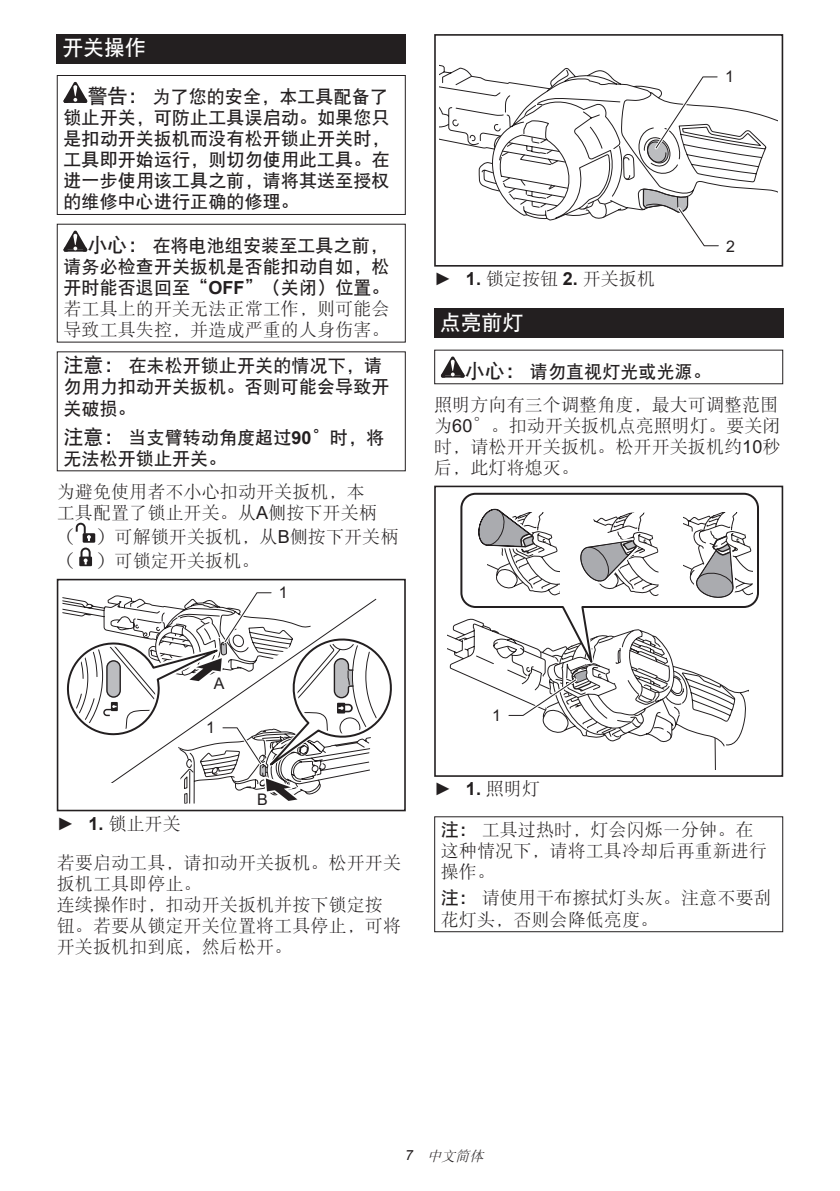
<style>
.page{position:relative;width:840px;height:1191px;background:#fff}
.page>*{position:absolute;margin:0;border:0;box-sizing:border-box;transform-origin:0 0}
.t1{font:21px "DFP Hei W7 GB EUC H";letter-spacing:-.01em;color:#fff}
.t2{font:18px/21px "DFP Song W3 GB EUC H";letter-spacing:.005em;color:#231f20}
.t3{font:18px/21px "DFP Hei W7 GB EUC H";letter-spacing:.005em;color:#231f20;text-align:justify}
.t4{font:16px "Arial";color:#231f20}
.t5{font:italic 14px "DFP Song W3 GB EUC H";color:#231f20}
.s1{font-size:20px}
.s2{font-family:"Arial";font-weight:700}
.s3{font-family:"Arial"}
.s4{font-family:"DFP Hei W7 GB EUC H"}
</style>
<div class="page">
<div style="left:57px;top:34px;width:348px;height:29px;background:#231f20"></div>
<svg style="left:63px;top:82px;width:24px;height:21px"></svg>
<div style="left:57px;top:75px;width:348px;height:140px;border:1px solid #231f20"></div>
<svg style="left:63px;top:231px;width:24px;height:21px"></svg>
<div style="left:83px;top:533px;width:12px;height:10px;background:#231f20"></div>
<svg style="left:76px;top:523px;width:15px;height:18px"></svg>
<svg style="left:79px;top:556px;width:13px;height:10px"></svg>
<svg style="left:80px;top:547px;width:11px;height:17px"></svg>
<div style="left:57px;top:579px;width:348px;height:232px;border:2px solid #231f20"></div>
<svg style="left:62px;top:592px;width:330px;height:212px"></svg>
<svg style="left:439px;top:64px;width:338px;height:157px"></svg>
<svg style="left:455px;top:70px;width:311px;height:149px"></svg>
<div style="left:434px;top:34px;width:348px;height:233px;border:2px solid #231f20"></div>
<svg style="left:644px;top:74px;width:75px;height:92px"></svg>
<svg style="left:642px;top:188px;width:79px;height:59px"></svg>
<div style="left:434px;top:309px;width:348px;height:29px;background:#231f20"></div>
<svg style="left:440px;top:356px;width:24px;height:21px"></svg>
<svg style="left:459px;top:492px;width:300px;height:182px"></svg>
<div style="left:434px;top:485px;width:348px;height:292px;border:2px solid #231f20"></div>
<svg style="left:474px;top:506px;width:278px;height:240px"></svg>
<div style="left:434px;top:816px;width:348px;height:116px;border:1px solid #231f20"></div>
<p class="t1" style="left:62px;top:37px;width:85px">开关操作</p>
<p class="t3" style="left:63px;top:86px;width:327px;text-indent:24px"><span class="s1">警告：</span>为了您的安全，本工具配备了锁止开关，可防止工具误启动。如果您只是扣动开关扳机而没有松开锁止开关时，工具即开始运行，则切勿使用此工具。在进一步使用该工具之前，请将其送至授权的维修中心进行正确的修理。</p>
<p class="t3" style="left:63px;top:235px;width:327px;text-indent:24px"><span class="s1">小心：</span>在将电池组安装至工具之前，请务必检查开关扳机是否能扣动自如，松开时能否退回至“<span class="s2">OFF</span>”（关闭）位置。</p>
<p class="t2" style="left:63px;top:298px;width:327px">若工具上的开关无法正常工作，则可能会导致工具失控，并造成严重的人身伤害。</p>
<p class="t3" style="left:63px;top:355px;width:327px;text-align:left"><span class="s1">注意：</span>在未松开锁止开关的情况下，请勿用力扣动开关扳机。否则可能会导致开关破损。</p>
<p class="t3" style="left:63px;top:426px;width:322px"><span class="s1">注意：</span>当支臂转动角度超过<span class="s2">90</span>°时，将无法松开锁止开关。</p>
<p class="t2" style="left:57px;top:481px;width:321px">为避免使用者不小心扣动开关扳机，本工具配置了锁止开关。从<span class="s3">A</span>侧按下开关柄</p>
<p class="t2" style="left:57px;top:525px;width:343px;line-height:24.2px">（ ）可解锁开关扳机，从<span class="s3">B</span>侧按下开关柄（ ）可锁定开关扳机。</p>
<p class="t4" style="left:214px;top:672px;width:12px">A</p>
<p class="t4" style="left:206px;top:716px;width:10px">1</p>
<p class="t4" style="left:279px;top:581px;width:10px">1</p>
<p class="t4" style="left:257px;top:788px;width:12px">B</p>
<p class="t2" style="left:57px;top:803px;width:345px;line-height:39.2px"><span class="s3">►</span> <span class="s2">1.</span> 锁止开关<br>若要启动工具，请扣动开关扳机。松开开关</p>
<p class="t2" style="left:57px;top:873px;width:345px">扳机工具即停止。<br>连续操作时，扣动开关扳机并按下锁定按钮。若要从锁定开关位置将工具停止，可将开关扳机扣到底，然后松开。</p>
<p class="t4" style="left:724px;top:66px;width:10px">1</p>
<p class="t4" style="left:725px;top:235px;width:10px">2</p>
<p class="t2" style="left:434px;top:268px;width:222px"><span class="s3">►</span> <span class="s2">1.</span> 锁定按钮 <span class="s2">2.</span> 开关扳机</p>
<p class="t1" style="left:439px;top:311px;width:85px">点亮前灯</p>
<p class="t3" style="left:464px;top:361px;width:247px"><span class="s1">小心：</span>请勿直视灯光或光源。</p>
<p class="t2" style="left:434px;top:394px;width:348px;text-align:justify">照明方向有三个调整角度，最大可调整范围为<span class="s3">60</span>°。扣动开关扳机点亮照明灯。要关闭时，请松开开关扳机。松开开关扳机约<span class="s3">10</span>秒后，此灯将熄灭。</p>
<p class="t4" style="left:492px;top:704px;width:10px">1</p>
<p class="t2" style="left:434px;top:778px;width:107px"><span class="s3">►</span> <span class="s2">1.</span> 照明灯</p>
<p class="t2" style="left:440px;top:818px;width:327px"><span class="s4">注：</span>工具过热时，灯会闪烁一分钟。在这种情况下，请将工具冷却后再重新进行操作。</p>
<p class="t2" style="left:440px;top:887px;width:332px"><span class="s4">注：</span>请使用干布擦拭灯头灰。注意不要刮花灯头，否则会降低亮度。</p>
<p class="t5" style="left:405px;top:1148px;width:83px"><span class="s3">7</span> 中文简体</p>
</div>
